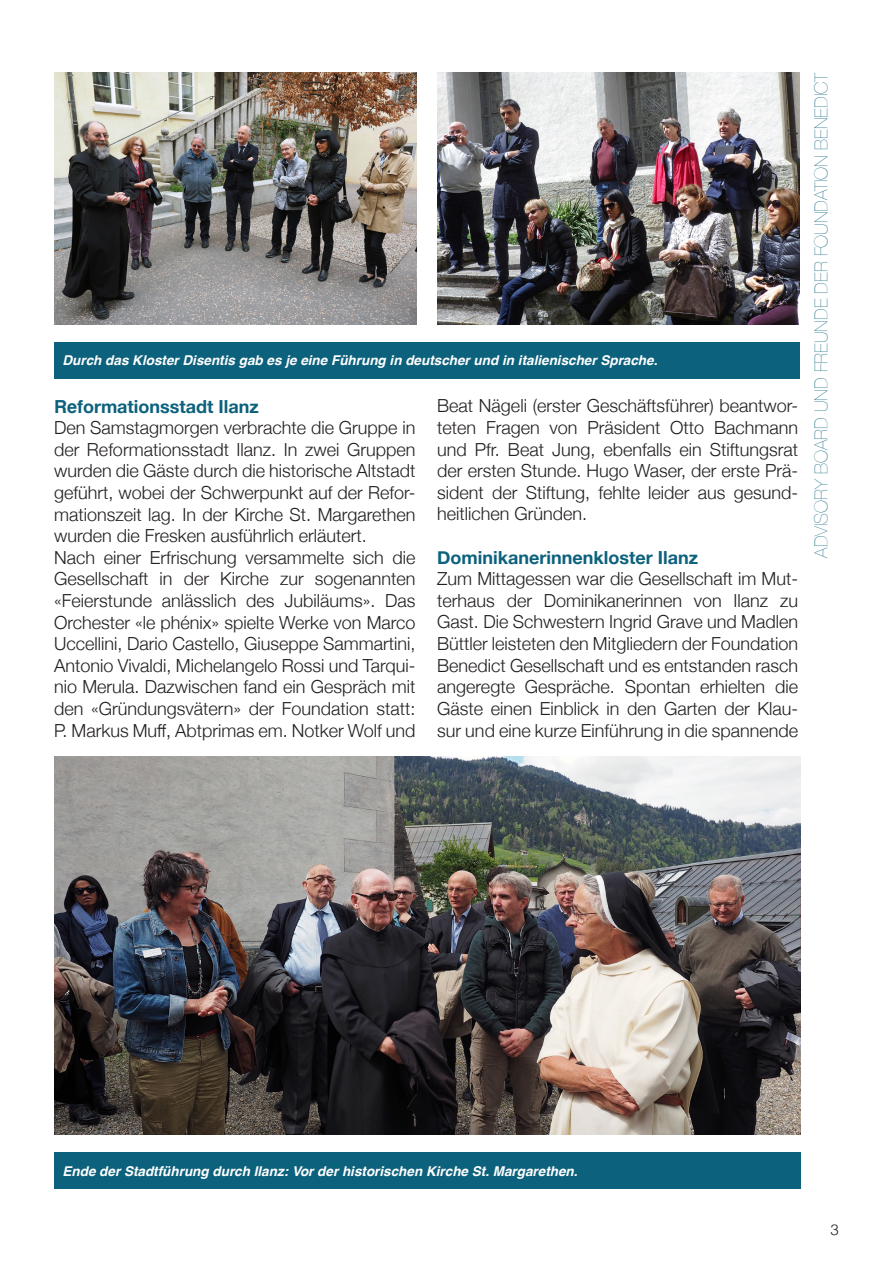
<style>
.page{position:relative;width:893px;height:1263px;background:#fff}
.page>*{position:absolute;margin:0;border:0;box-sizing:border-box;transform-origin:0 0}
.t1{font:300 18px/21.6px "Helvetica Neue";color:#231f20;text-align:justify}
.t2{font:700 18px "Helvetica Neue";color:#0c617c}
.Bildnachweis{font:200 18px "Helvetica Neue";color:#0c617c}
.t3{font:300 15px "Helvetica";color:#231f20}
.t4{font:italic 700 13.5px "Helvetica";color:#fff}
.s1{font-family:"Helvetica"}
</style>
<div class="page">
<img style="left:54px;top:72px;width:362px;height:252px">
<img style="left:54px;top:756px;width:747px;height:378px">
<img style="left:437px;top:72px;width:362px;height:252px">
<div style="left:54px;top:342px;width:745px;height:36px;background:#0c617c"></div>
<div style="left:54px;top:1152px;width:747px;height:36px;background:#0c617c"></div>
<p class="t4" style="left:63px;top:350px;width:596px">Durch das Kloster Disentis gab es je eine Führung in deutscher und in italienischer Sprache.</p>
<p class="t2" style="left:54px;top:392px;width:206px"><span class="s1">Ref</span>ormationsstadt Ilanz</p>
<p class="t1" style="left:54px;top:416px;width:363px">Den Samstagmorgen verbrachte die Gruppe in der Reformationsstadt Ilanz. In zwei Gruppen wurden die Gäste durch die historische Altstadt geführt, wobei der Schwerpunkt auf der Refor&shy;mationszeit lag. In der Kirche St. Margarethen wurden die Fresken ausführlich erläutert.</p>
<p class="t1" style="left:54px;top:546px;width:363px">Nach einer Erfrischung versammelte sich die Gesellschaft in der Kirche zur sogenannten «Feierstunde anlässlich des Jubiläums». Das Orchester «le phénix» spielte Werke von Marco Uccellini, Dario Castello, Giuseppe Sammartini, Antonio Vivaldi, Michelangelo Rossi und Tarqui&shy;nio Merula. Dazwischen fand ein Gespräch mit den «Gründungsvätern» der Foundation statt:<br>P. Markus Muff, Abtprimas em. Notker Wolf und</p>
<p class="t1" style="left:437px;top:394px;width:362px">Beat Nägeli (erster Geschäftsführer) beantwor&shy;teten Fragen von Präsident Otto Bachmann und Pfr. Beat Jung, ebenfalls ein Stiftungsrat der ersten Stunde. Hugo Waser, der erste Prä&shy;sident der Stiftung, fehlte leider aus gesund&shy;heitlichen Gründen.</p>
<p class="t2" style="left:437px;top:543px;width:262px">Dominikanerinnenkloster Ilanz</p>
<p class="t1" style="left:437px;top:567px;width:362px">Zum Mittagessen war die Gesellschaft im Mut&shy;terhaus der Dominikanerinnen von Ilanz zu Gast. Die Schwestern Ingrid Grave und Madlen Büttler leisteten den Mitgliedern der Foundation Benedict Gesellschaft und es entstanden rasch angeregte Gespräche. Spontan erhielten die Gäste einen Einblick in den Garten der Klau&shy;sur und eine kurze Einführung in die spannende</p>
<p class="Bildnachweis" style="left:807px;top:558px;width:487px;rotate:-90deg">ADVISORY BOARD UND FREUNDE DER FOUNDATION BENEDICT</p>
<p class="t4" style="left:63px;top:1160px;width:517px">Ende der Stadtführung durch Ilanz: Vor der historischen Kirche St. Margarethen.</p>
<p class="t3" style="left:831px;top:1217px;width:10px">3</p>
</div>
